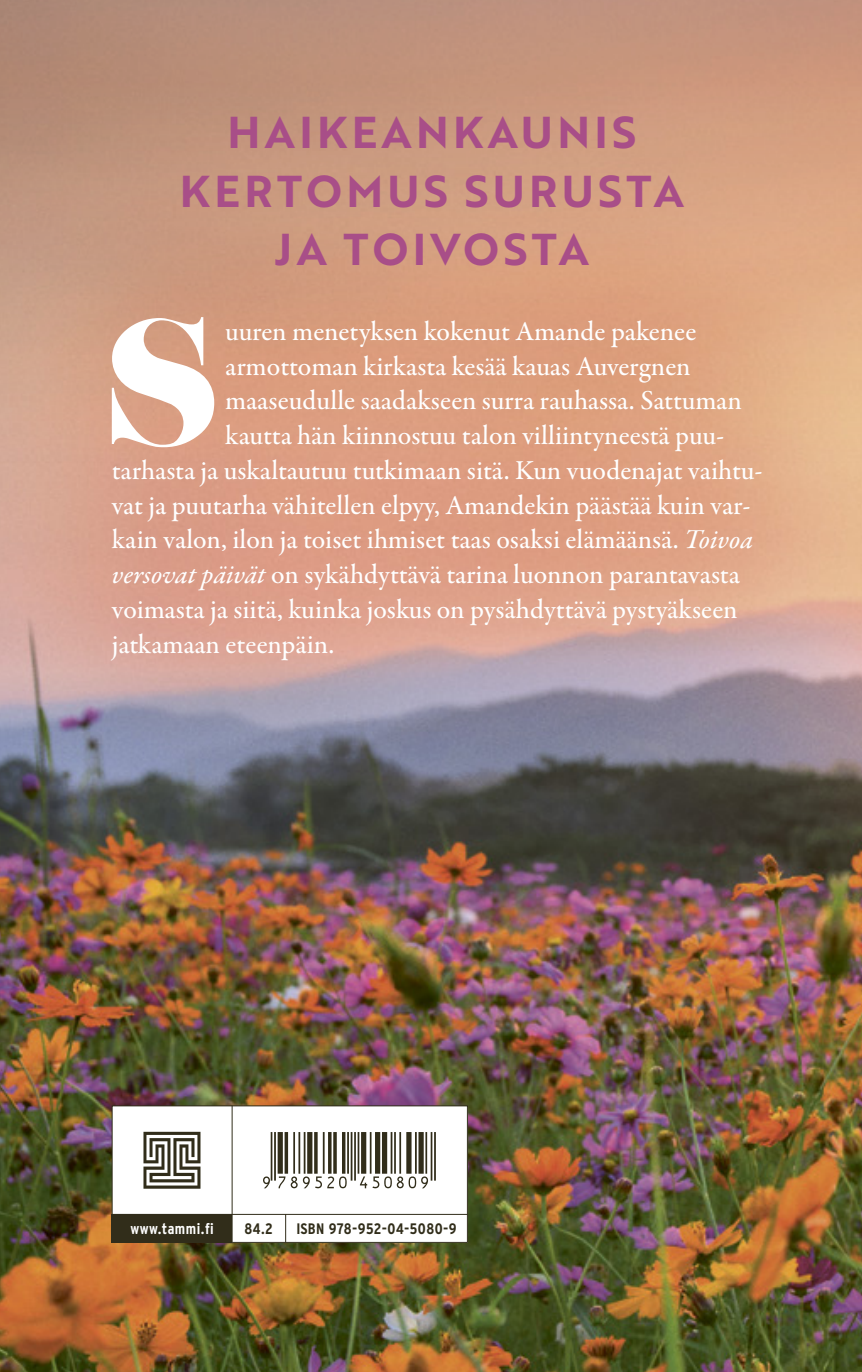
<style>
.page{position:relative;width:862px;height:1372px;background:#fff}
.page>*{position:absolute;margin:0;border:0;box-sizing:border-box;transform-origin:0 0}
.t1{font:187.42px "Didoni URWD";color:#fff}
.t2{font:55.57px "Viisas EAN Matala";color:#312d1a}
.t3{font:43.43px/58.5px "Brother 1816 Bold";letter-spacing:.1em;color:#a84e88;text-align:center}
.t4{font:500 27.68px "Garamond Premr Pro";color:#fff}
.t5{font:700 15.08px "Interstate Condensed";letter-spacing:.03em;color:#312d1a}
.t6{font:700 15.08px "Interstate Condensed";letter-spacing:.035em;color:#fff}
.s1{font-family:"Garamond Premr Pro Med It";font-weight:400}
</style>
<div class="page">
<img style="left:1px;top:463px;width:860px;height:908px">
<svg style="left:1px;top:0;width:860px;height:463px;background:#cf9b7f"></svg>
<div style="left:112px;top:1105px;width:355px;height:137px;background:#fff"></div>
<div style="left:112px;top:1105px;width:355px;height:137px;border:1px solid #312d1a"></div>
<hr style="left:231px;top:1105px;width:1px;height:136px;background:#312d1a">
<hr style="left:112px;top:1213px;width:355px;height:1px;background:#312d1a">
<svg style="left:285px;top:1213px;width:1px;height:29px"></svg>
<div style="left:112px;top:1213px;width:120px;height:28px;background:#312d1a"></div>
<svg style="left:143px;top:1131px;width:57px;height:57px"></svg>
<svg style="left:860px;top:0;width:2px;height:8px"></svg>
<svg style="left:860px;top:1364px;width:2px;height:8px"></svg>
<h3 class="t3" style="left:180px;top:102px;width:505px">HAIKEANKAUNIS<br>KERTOMUS SURUSTA<br>JA TOIVOSTA</h3>
<h1 class="t1" style="left:101px;top:270px;width:122px">S</h1>
<p class="t4" style="left:225px;top:314px;width:472px">uuren menetyksen kokenut Amande pakenee</p>
<p class="t4" style="left:225px;top:349px;width:466px">armottoman kirkasta kesää kauas Auvergnen</p>
<p class="t4" style="left:225px;top:384px;width:517px">maaseudulle saadakseen surra rauhassa. Sattuman</p>
<p class="t4" style="left:225px;top:419px;width:500px">kautta hän kiinnostuu talon villiintyneestä puu-</p>
<p class="t4" style="left:112px;top:453px;width:652px">tarhasta ja uskaltautuu tutkimaan sitä. Kun vuodenajat vaihtu-</p>
<p class="t4" style="left:112px;top:488px;width:640px">vat ja puutarha vähitellen elpyy, Amandekin päästää kuin var-</p>
<p class="t4" style="left:112px;top:523px;width:642px">kain valon, ilon ja toiset ihmiset taas osaksi elämäänsä. <span class="s1">Toivoa</span></p>
<p class="t4" style="left:112px;top:557px;width:629px"><span class="s1">versovat päivät</span> on sykähdyttävä tarina luonnon parantavasta</p>
<p class="t4" style="left:112px;top:592px;width:627px">voimasta ja siitä, kuinka joskus on pysähdyttävä pystyäkseen</p>
<p class="t4" style="left:112px;top:627px;width:224px">jatkamaan eteenpäin.</p>
<h2 class="t2" style="left:258px;top:1131px;width:179px">*9789520450809*</h2>
<p class="t6" style="left:130px;top:1220px;width:85px">www.tammi.fi</p>
<p class="t5" style="left:244px;top:1220px;width:30px">84.2</p>
<p class="t5" style="left:296px;top:1220px;width:162px">ISBN 978-952-04-5080-9</p>
</div>
